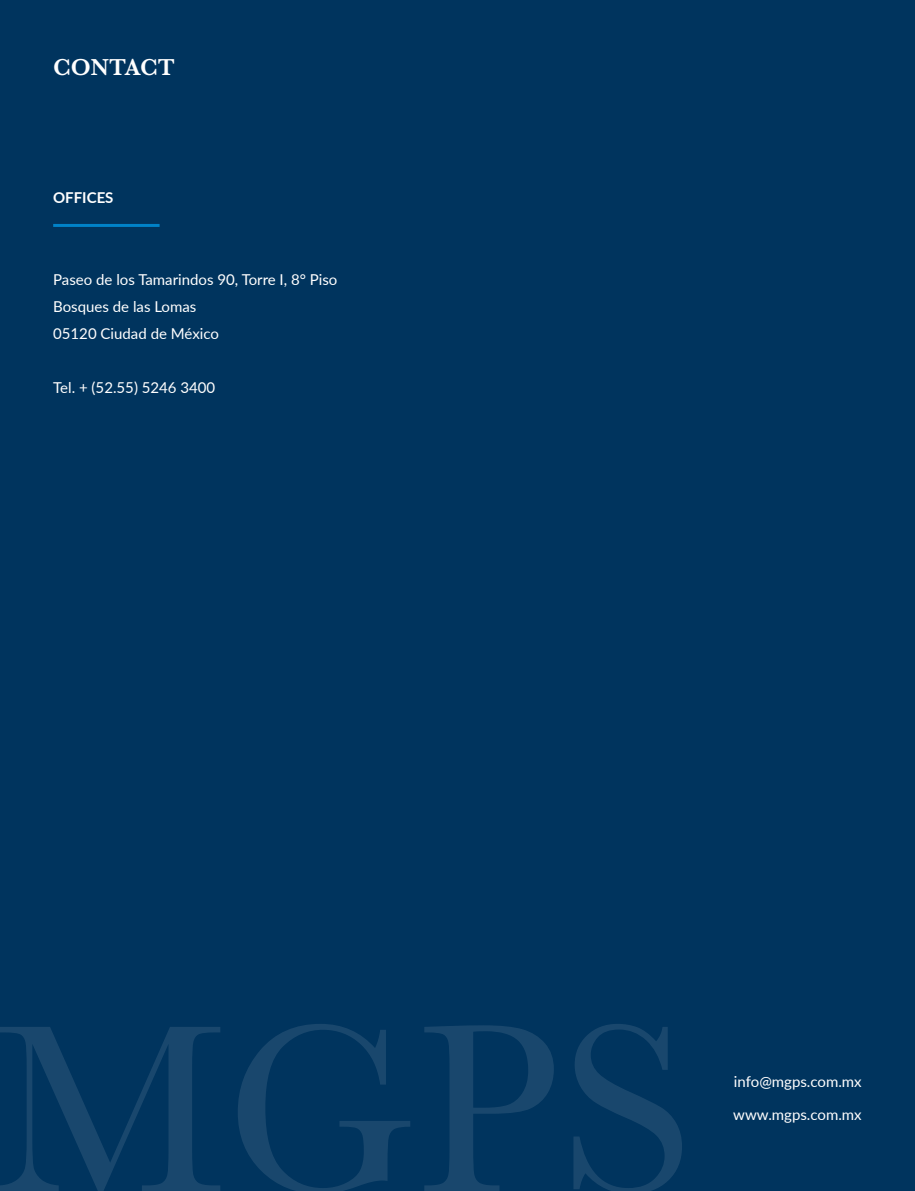
<style>
.page{position:relative;width:915px;height:1191px;background:#fff}
.page>*{position:absolute;margin:0;border:0;box-sizing:border-box;transform-origin:0 0}
.t1{font:600 24px "Baskerville";color:#fff}
.t2{font:15px/27px "Lato";color:#fff}
.t3{font:700 15px "Lato";color:#fff}
</style>
<div class="page">
<div style="left:0;top:0;width:914px;height:1191px;background:#00345e"></div>
<hr style="left:53px;top:224px;width:106px;height:3px;background:#0082c8">
<svg style="left:573px;top:1024px;width:108px;height:167px"></svg>
<svg style="left:424px;top:1025px;width:129px;height:165px"></svg>
<svg style="left:238px;top:1024px;width:172px;height:167px"></svg>
<svg style="left:0;top:1027px;width:220px;height:163px"></svg>
<h1 class="t1" style="left:53px;top:50px;width:123px">CONTACT</h1>
<p class="t3" style="left:53px;top:187px;width:62px">OFFICES</p>
<p class="t2" style="left:53px;top:265px;width:285px">Paseo de los Tamarindos 90, Torre I, 8° Piso<br>Bosques de las Lomas<br>05120 Ciudad de México</p>
<p class="t2" style="left:53px;top:373px;width:164px">Tel. + (52.55) 5246 3400</p>
<p class="t2" style="left:733px;top:1064px;width:130px;line-height:33px">info@mgps.com.mx www.mgps.com.mx</p>
</div>
